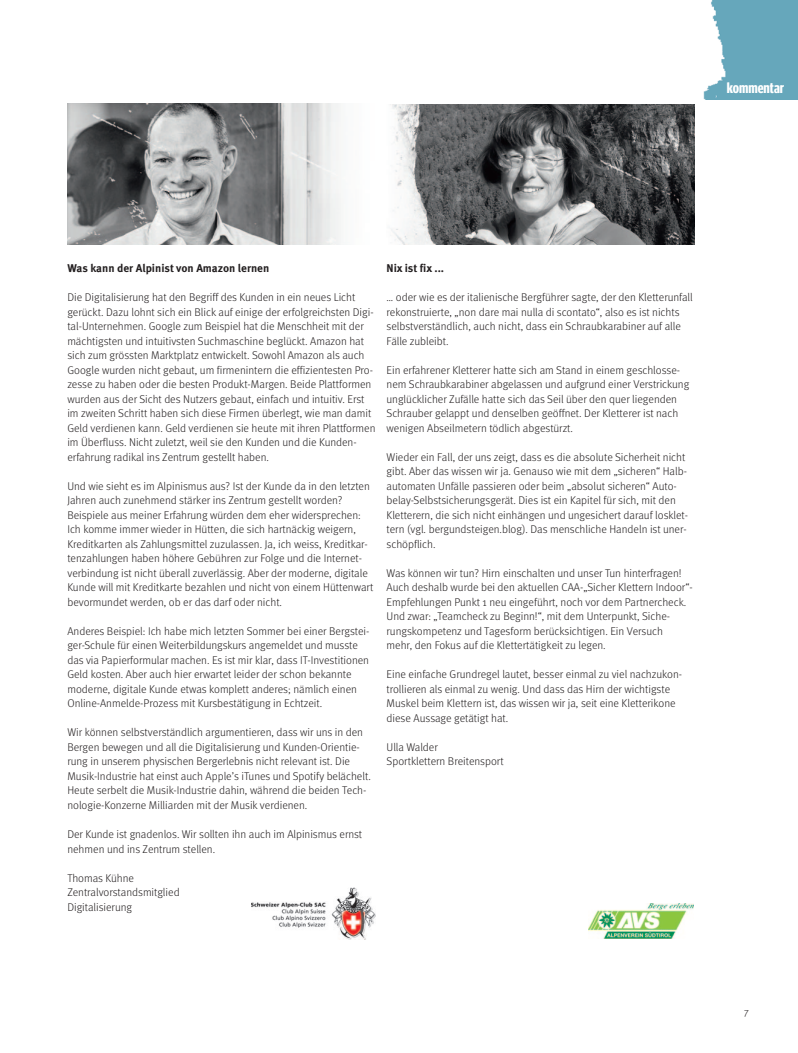
<style>
.page{position:relative;width:798px;height:1053px;background:#fff}
.page>*{position:absolute;margin:0;border:0;box-sizing:border-box;transform-origin:0 0}
.t1{font:700 15px "Meta Headline OT Comp";color:#fff}
.t2{font:300 11.25px/14.5px "Meta OT";color:#231f20}
.t3{font:700 11.25px "Meta OT";color:#231f20}
.t4{font:300 10px "Meta OT";color:#231f20}
</style>
<div class="page">
<img style="left:67px;top:103px;width:274px;height:142px">
<img style="left:390px;top:104px;width:304px;height:141px">
<img style="left:703px;top:0;width:94px;height:99px">
<img style="left:588px;top:903px;width:105px;height:35px">
<img style="left:251px;top:887px;width:124px;height:52px">
<p class="t1" style="left:726px;top:82px;width:59px">kommentar</p>
<p class="t3" style="left:67px;top:264px;width:203px">Was kann der Alpinist von Amazon lernen</p>
<p class="t2" style="left:67px;top:291px;width:289px">Die Digitalisierung hat den Begriff des Kunden in ein neues Licht</p>
<p class="t2" style="left:67px;top:305px;width:309px">gerückt. Dazu lohnt sich ein Blick auf einige der erfolgreichsten Digi&shy;tal-Unternehmen. Google zum Beispiel hat die Menschheit mit der mächtigsten und intuitivsten Suchmaschine beglückt. Amazon hat sich zum grössten Marktplatz entwickelt. Sowohl Amazon als auch Google wurden nicht gebaut, um firmenintern die effizientesten Pro&shy;zesse zu haben oder die besten Produkt-Margen. Beide Plattformen wurden aus der Sicht des Nutzers gebaut, einfach und intuitiv. Erst im zweiten Schritt haben sich diese Firmen überlegt, wie man damit Geld verdienen kann. Geld verdienen sie heute mit ihren Plattformen im Überfluss. Nicht zuletzt, weil sie den Kunden und die Kunden&shy;erfahrung radikal ins Zentrum gestellt haben.</p>
<p class="t2" style="left:67px;top:479px;width:304px">Und wie sieht es im Alpinismus aus? Ist der Kunde da in den letzten<br>Jahren auch zunehmend stärker ins Zentrum gestellt worden?</p>
<p class="t2" style="left:67px;top:508px;width:307px">Beispiele aus meiner Erfahrung würden dem eher widersprechen:<br>Ich komme immer wieder in Hütten, die sich hartnäckig weigern, Kreditkarten als Zahlungsmittel zuzulassen. Ja, ich weiss, Kreditkar&shy;tenzahlungen haben höhere Gebühren zur Folge und die Internet&shy;verbindung ist nicht überall zuverlässig. Aber der moderne, digitale Kunde will mit Kreditkarte bezahlen und nicht von einem Hüttenwart bevormundet werden, ob er das darf oder nicht.</p>
<p class="t2" style="left:67px;top:624px;width:303px">Anderes Beispiel: Ich habe mich letzten Sommer bei einer Bergstei&shy;ger-Schule für einen Weiterbildungskurs angemeldet und musste das via Papierformular machen. Es ist mir klar, dass IT-Investitionen Geld kosten. Aber auch hier erwartet leider der schon bekannte</p>
<p class="t2" style="left:67px;top:682px;width:291px">moderne, digitale Kunde etwas komplett anderes; nämlich einen<br>Online-Anmelde-Prozess mit Kursbestätigung in Echtzeit.</p>
<p class="t2" style="left:67px;top:726px;width:305px">Wir können selbstverständlich argumentieren, dass wir uns in den Bergen bewegen und all die Digitalisierung und Kunden-Orientie&shy;rung in unserem physischen Bergerlebnis nicht relevant ist. Die Musik-Industrie hat einst auch Apple’s iTunes und Spotify belächelt.<br>Heute serbelt die Musik-Industrie dahin, während die beiden Tech&shy;nologie-Konzerne Milliarden mit der Musik verdienen.</p>
<p class="t2" style="left:67px;top:827px;width:296px">Der Kunde ist gnadenlos. Wir sollten ihn auch im Alpinismus ernst nehmen und ins Zentrum stellen.</p>
<p class="t2" style="left:67px;top:871px;width:68px">Thomas Kühne</p>
<p class="t2" style="left:67px;top:885px;width:114px">Zentralvorstandsmitglied</p>
<p class="t2" style="left:67px;top:900px;width:66px">Digitalisierung</p>
<p class="t3" style="left:386px;top:264px;width:59px">Nix ist fix ...</p>
<p class="t2" style="left:386px;top:291px;width:307px">… oder wie es der italienische Bergführer sagte, der den Kletterunfall rekonstruierte, „non dare mai nulla di scontato“, also es ist nichts selbstverständlich, auch nicht, dass ein Schraubkarabiner auf alle Fälle zubleibt.</p>
<p class="t2" style="left:386px;top:363px;width:304px">Ein erfahrener Kletterer hatte sich am Stand in einem geschlosse&shy;nem Schraubkarabiner abgelassen und aufgrund einer Verstrickung unglücklicher Zufälle hatte sich das Seil über den quer liegenden Schrauber gelappt und denselben geöffnet. Der Kletterer ist nach wenigen Abseilmetern tödlich abgestürzt.</p>
<p class="t2" style="left:386px;top:450px;width:303px">Wieder ein Fall, der uns zeigt, dass es die absolute Sicherheit nicht gibt. Aber das wissen wir ja. Genauso wie mit dem „sicheren“ Halb&shy;automaten Unfälle passieren oder beim „absolut sicheren“ Auto&shy;belay-Selbstsicherungsgerät. Dies ist ein Kapitel für sich, mit den Kletterern, die sich nicht einhängen und ungesichert darauf losklet&shy;tern (vgl. bergundsteigen.blog). Das menschliche Handeln ist uner&shy;schöpflich.</p>
<p class="t2" style="left:386px;top:566px;width:308px">Was können wir tun? Hirn einschalten und unser Tun hinterfragen!<br>Auch deshalb wurde bei den aktuellen CAA-„Sicher Klettern Indoor“- Empfehlungen Punkt 1 neu eingeführt, noch vor dem Partnercheck.<br>Und zwar: „Teamcheck zu Beginn!“, mit dem Unterpunkt, Siche&shy;rungskompetenz und Tagesform berücksichtigen. Ein Versuch</p>
<p class="t2" style="left:386px;top:639px;width:221px">mehr, den Fokus auf die Klettertätigkeit zu legen.</p>
<p class="t2" style="left:386px;top:668px;width:297px">Eine einfache Grundregel lautet, besser einmal zu viel nachzukon&shy;trollieren als einmal zu wenig. Und dass das Hirn der wichtigste Muskel beim Klettern ist, das wissen wir ja, seit eine Kletterikone diese Aussage getätigt hat.</p>
<p class="t2" style="left:386px;top:740px;width:53px">Ulla Walder</p>
<p class="t2" style="left:386px;top:755px;width:119px">Sportklettern Breitensport</p>
<p class="t4" style="left:744px;top:1007px;width:6px">7</p>
</div>
